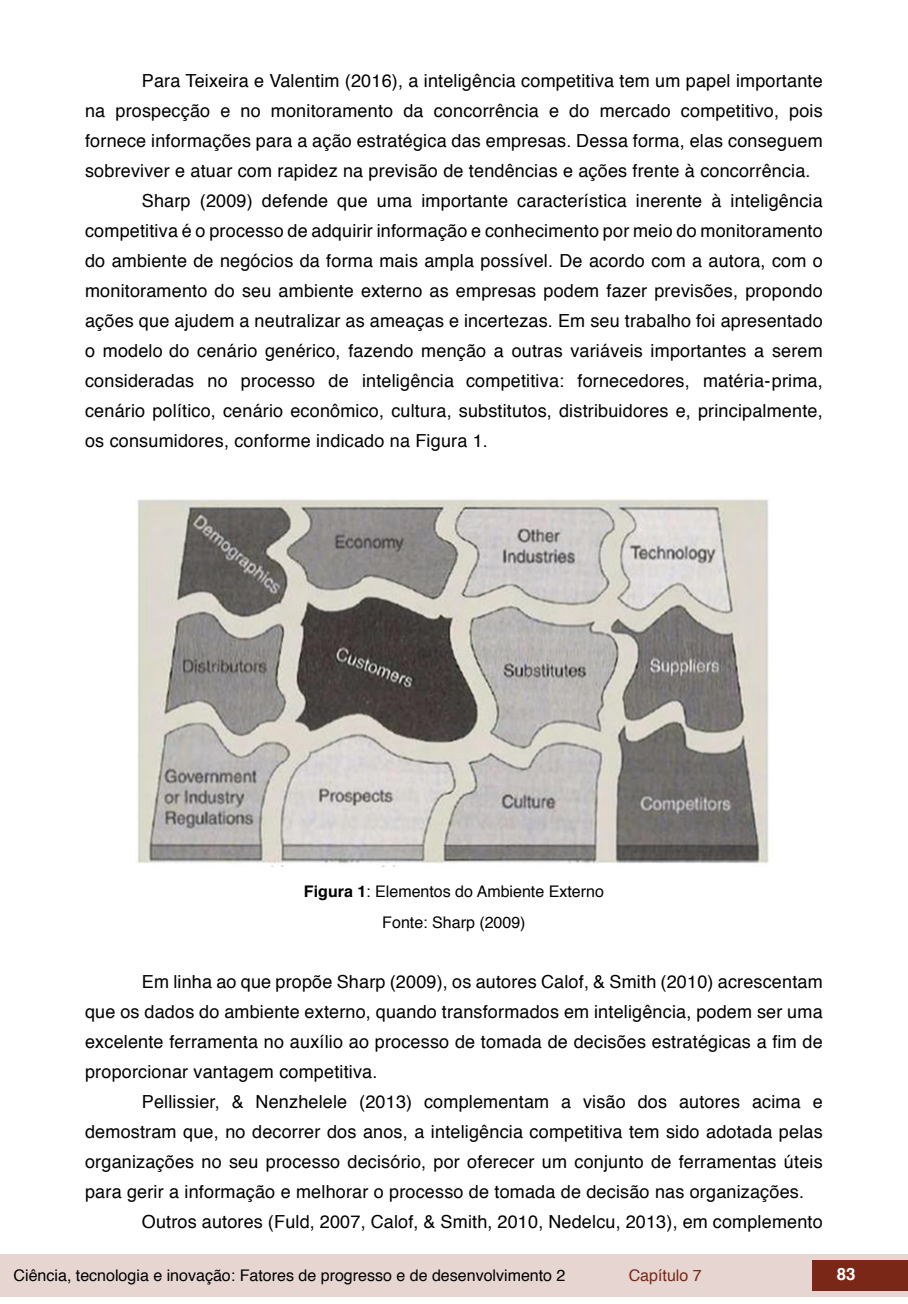
<style>
.page{position:relative;width:908px;height:1304px;background:#fff}
.page>*{position:absolute;margin:0;border:0;box-sizing:border-box;transform-origin:0 0}
.t1{font:18px/30px "Helvetica";letter-spacing:.01em;color:#000;text-align:justify}
.t2{font:700 16.8px "Helvetica";color:#fff}
.t3{font:16px/30.6px "Helvetica";color:#000;text-align:center}
.t4{font:16px "Helvetica";color:#7a2717}
.s1{font-weight:700}
</style>
<div class="page">
<div style="left:0;top:1254px;width:906px;height:43px;background:#e6d5d1"></div>
<div style="left:812px;top:1261px;width:95px;height:30px;background:#7a2717"></div>
<img style="left:137px;top:498px;width:632px;height:369px">
<p class="t1" style="left:142px;top:66px;width:682px">Para Teixeira e Valentim (2016), a inteligência competitiva tem um papel importante</p>
<p class="t1" style="left:85px;top:96px;width:738px">na prospecção e no monitoramento da concorrência e do mercado competitivo, pois</p>
<p class="t1" style="left:85px;top:126px;width:738px">fornece informações para a ação estratégica das empresas. Dessa forma, elas conseguem</p>
<p class="t1" style="left:85px;top:156px;width:726px">sobreviver e atuar com rapidez na previsão de tendências e ações frente à concorrência.</p>
<p class="t1" style="left:142px;top:186px;width:682px">Sharp (2009) defende que uma importante característica inerente à inteligência</p>
<p class="t1" style="left:85px;top:216px;width:738px">competitiva é o processo de adquirir informação e conhecimento por meio do monitoramento</p>
<p class="t1" style="left:85px;top:246px;width:738px">do ambiente de negócios da forma mais ampla possível. De acordo com a autora, com o</p>
<p class="t1" style="left:85px;top:276px;width:738px">monitoramento do seu ambiente externo as empresas podem fazer previsões, propondo</p>
<p class="t1" style="left:85px;top:306px;width:738px">ações que ajudem a neutralizar as ameaças e incertezas. Em seu trabalho foi apresentado</p>
<p class="t1" style="left:85px;top:336px;width:738px">o modelo do cenário genérico, fazendo menção a outras variáveis importantes a serem</p>
<p class="t1" style="left:85px;top:366px;width:738px">consideradas no processo de inteligência competitiva: fornecedores, matéria-prima,</p>
<p class="t1" style="left:85px;top:396px;width:738px">cenário político, cenário econômico, cultura, substitutos, distribuidores e, principalmente,</p>
<p class="t1" style="left:85px;top:427px;width:404px">os consumidores, conforme indicado na Figura 1.</p>
<p class="t3" style="left:304px;top:877px;width:301px"><span class="s1">Figura 1</span>: Elementos do Ambiente Externo<br>Fonte: Sharp (2009)</p>
<p class="t1" style="left:85px;top:967px;width:738px;text-indent:57px">Em linha ao que propõe Sharp (2009), os autores Calof, &amp; Smith (2010) acrescentam que os dados do ambiente externo, quando transformados em inteligência, podem ser uma excelente ferramenta no auxílio ao processo de tomada de decisões estratégicas a fim de proporcionar vantagem competitiva.</p>
<p class="t1" style="left:85px;top:1087px;width:738px;text-indent:57px">Pellissier, &amp; Nenzhelele (2013) complementam a visão dos autores acima e demostram que, no decorrer dos anos, a inteligência competitiva tem sido adotada pelas organizações no seu processo decisório, por oferecer um conjunto de ferramentas úteis para gerir a informação e melhorar o processo de tomada de decisão nas organizações.</p>
<p class="t1" style="left:142px;top:1207px;width:682px">Outros autores (Fuld, 2007, Calof, &amp; Smith, 2010, Nedelcu, 2013), em complemento</p>
<p class="t3" style="left:14px;top:1260px;width:553px">Ciência, tecnologia e inovação: Fatores de progresso e de desenvolvimento 2</p>
<p class="t4" style="left:628px;top:1263px;width:74px">Capítulo 7</p>
<p class="t2" style="left:836px;top:1261px;width:20px">83</p>
</div>
